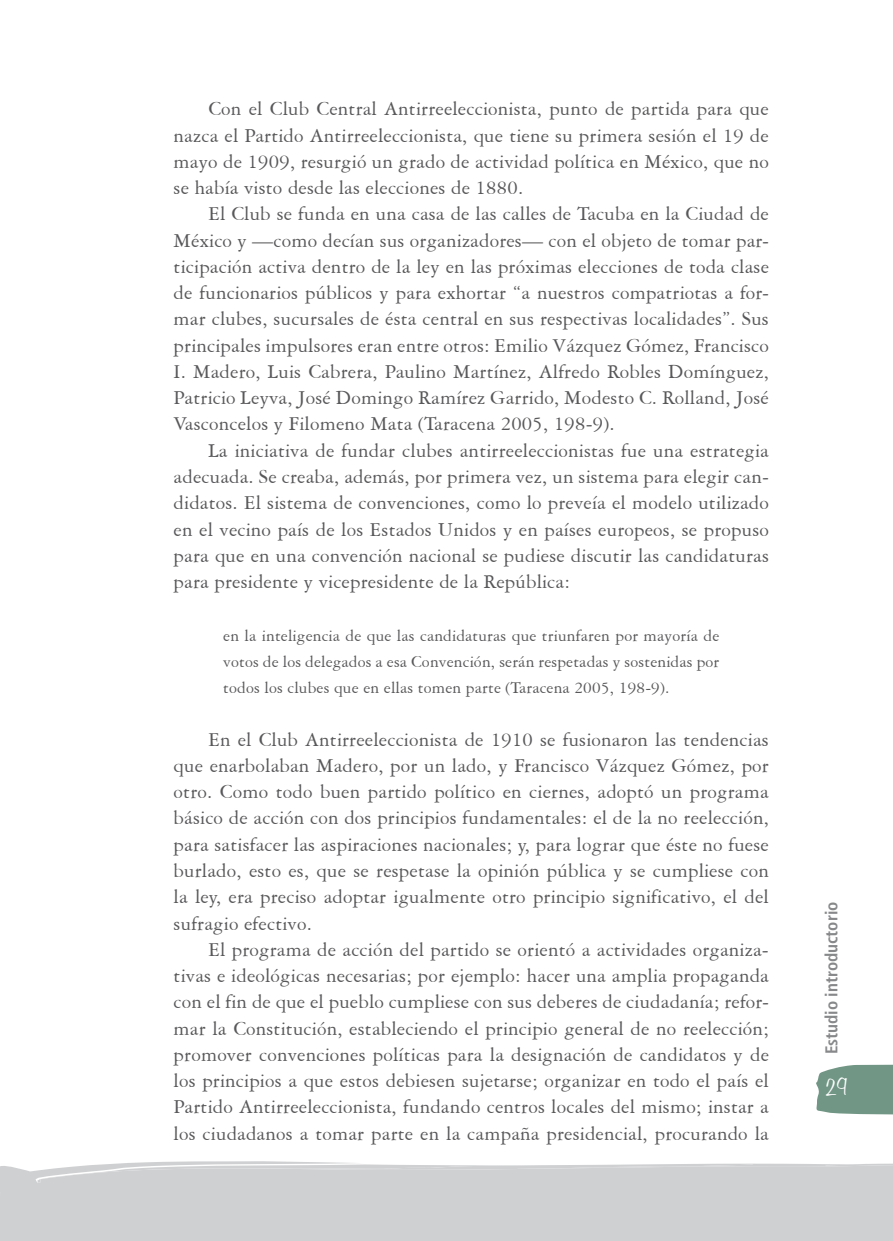
<style>
.page{position:relative;width:893px;height:1241px;background:#fff}
.page>*{position:absolute;margin:0;border:0;box-sizing:border-box;transform-origin:0 0}
.t1{font:300 26.25px "Honey Script";color:#fff}
.t2{font:21px/26.2px "American Garamond BT";letter-spacing:.01em;color:#58585a;text-align:justify}
.t3{font:17.5px/26.2px "American Garamond BT";letter-spacing:.01em;color:#58585a;text-align:justify}
.t4{font:700 condensed 17.15px "Frutiger";color:#87888a}
</style>
<div class="page">
<svg style="left:816px;top:1064px;width:77px;height:50px"></svg>
<div style="left:0;top:1161px;width:893px;height:79px;background:#cfd0d2"></div>
<p class="t2" style="left:174px;top:95px;width:597px;text-indent:35px">Con el Club Central Antirreeleccionista, punto de partida para que nazca el Partido Antirreeleccionista, que tiene su primera sesión el 19 de mayo de 1909, resurgió un grado de actividad política en México, que no se había visto desde las elecciones de 1880.</p>
<p class="t2" style="left:174px;top:200px;width:597px;text-indent:35px">El Club se funda en una casa de las calles de Tacuba en la Ciudad de México y —como decían sus organizadores— con el objeto de tomar par&shy;ticipación activa dentro de la ley en las próximas elecciones de toda clase de funcionarios públicos y para exhortar “a nuestros compatriotas a for&shy;mar clubes, sucursales de ésta central en sus respectivas localidades”. Sus principales impulsores eran entre otros: Emilio Vázquez Gómez, Francisco I. Madero, Luis Cabrera, Paulino Martínez, Alfredo Robles Domínguez, Patricio Leyva, José Domingo Ramírez Garrido, Modesto C. Rolland, José Vasconcelos y Filomeno Mata (Taracena 2005, 198-9).</p>
<p class="t2" style="left:174px;top:436px;width:597px;text-indent:35px">La iniciativa de fundar clubes antirreeleccionistas fue una estrategia adecuada. Se creaba, además, por primera vez, un sistema para elegir can&shy;didatos. El sistema de convenciones, como lo preveía el modelo utilizado en el vecino país de los Estados Unidos y en países europeos, se propuso para que en una convención nacional se pudiese discutir las candidaturas para presidente y vicepresidente de la República:</p>
<p class="t3" style="left:223px;top:621px;width:498px">en la inteligencia de que las candidaturas que triunfaren por mayoría de votos de los delegados a esa Convención, serán respetadas y sostenidas por todos los clubes que en ellas tomen parte (Taracena 2005, 198-9).</p>
<p class="t2" style="left:174px;top:725px;width:597px;text-indent:35px">En el Club Antirreeleccionista de 1910 se fusionaron las tendencias que enarbolaban Madero, por un lado, y Francisco Vázquez Gómez, por otro. Como todo buen partido político en ciernes, adoptó un programa básico de acción con dos principios fundamentales: el de la no reelección, para satisfacer las aspiraciones nacionales; y, para lograr que éste no fuese burlado, esto es, que se respetase la opinión pública y se cumpliese con la ley, era preciso adoptar igualmente otro principio significativo, el del sufragio efectivo.</p>
<p class="t2" style="left:174px;top:935px;width:597px;text-indent:35px">El programa de acción del partido se orientó a actividades organiza&shy;tivas e ideológicas necesarias; por ejemplo: hacer una amplia propaganda con el fin de que el pueblo cumpliese con sus deberes de ciudadanía; refor&shy;mar la Constitución, estableciendo el principio general de no reelección; promover convenciones políticas para la designación de candidatos y de los principios a que estos debiesen sujetarse; organizar en todo el país el Partido Antirreeleccionista, fundando centros locales del mismo; instar a los ciudadanos a tomar parte en la campaña presidencial, procurando la</p>
<p class="t4" style="left:821px;top:1054px;width:154px;rotate:-90deg">Estudio introductorio</p>
<p class="t1" style="left:827px;top:1070px;width:23px">29</p>
</div>
